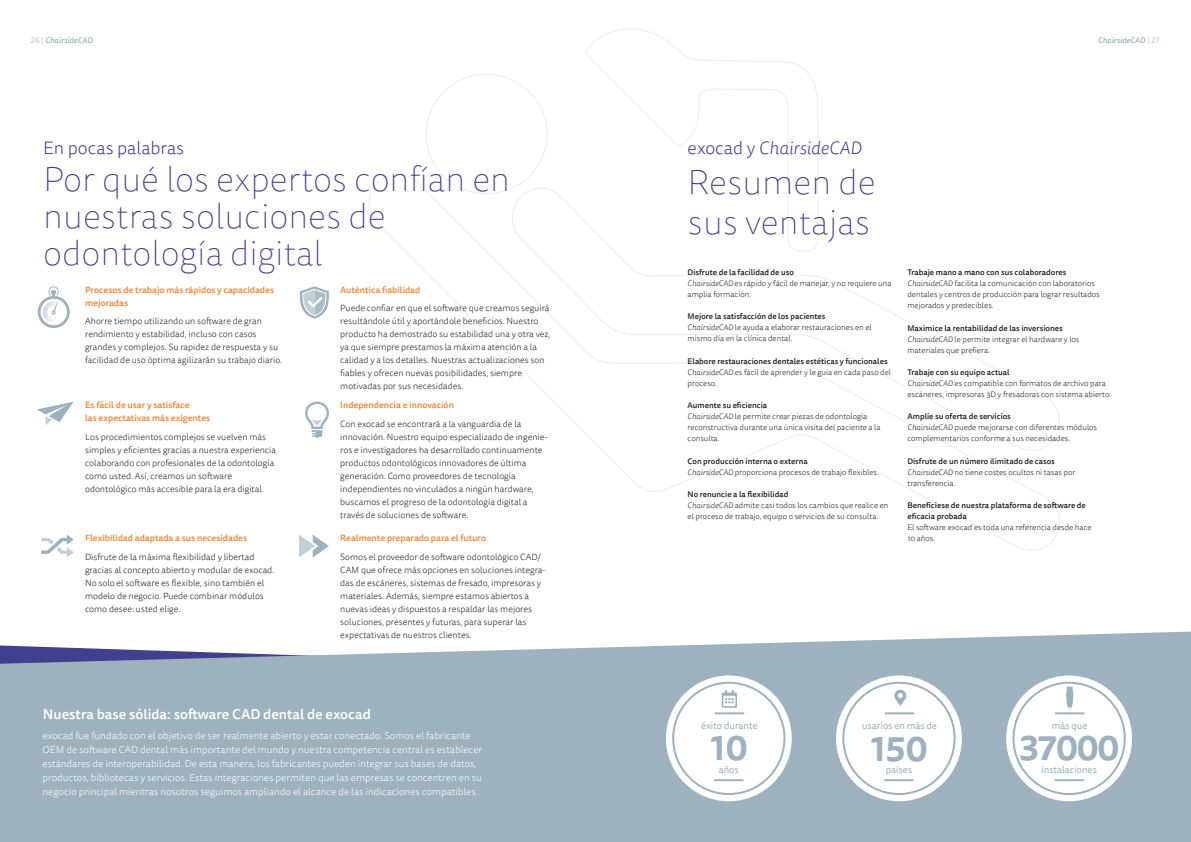
<style>
.page{position:relative;width:1191px;height:842px;background:#fff}
.page>*{position:absolute;margin:0;border:0;box-sizing:border-box;transform-origin:0 0}
.t1{font:100 35px/37px "Tisa Sans Pro";color:#413f8e}
.t2{font:700 34.5px "Tisa Sans Pro";letter-spacing:-.025em;color:#9db2be}
.t3{font:italic 300 18px "Tisa Sans Pro";color:#413f8e}
.t4{font:300 18px "Tisa Sans Pro";color:#413f8e}
.t5{font:500 14px "Tisa Sans Pro";color:#fff}
.t6{font:300 10px/14px "Tisa Sans Pro";color:#fff}
.t7{font:9.9px "Tisa Sans Pro";color:#9db2be}
.t8{font:300 9px/13px "Tisa Sans Pro";color:#231f20}
.t9{font:500 9px/13px "Tisa Sans Pro";color:#f48232}
.t10{font:300 8px/11px "Tisa Sans Pro";color:#231f20}
.t11{font:500 8px/11px "Tisa Sans Pro";color:#231f20}
.t12{font:italic 500 8px "Tisa Sans Pro";color:#9db2be}
.s1{font-weight:300;font-style:normal}
.s2{font-style:normal}
.s3{font-weight:500}
.s4{font-style:italic}
.s5{font-weight:300;font-style:italic}
.s6{font-weight:300}
</style>
<div class="page">
<svg style="left:0;top:632px;width:1191px;height:210px;background:#a3b6c2"></svg>
<svg style="left:510px;top:189px;width:550px;height:266px"></svg>
<svg style="left:583px;top:28px;width:236px;height:224px"></svg>
<svg style="left:426px;top:74px;width:122px;height:121px"></svg>
<svg style="left:663px;top:675px;width:134px;height:126px"></svg>
<svg style="left:1003px;top:675px;width:134px;height:126px"></svg>
<svg style="left:833px;top:675px;width:134px;height:126px"></svg>
<svg style="left:38px;top:286px;width:32px;height:42px"></svg>
<svg style="left:299px;top:286px;width:30px;height:33px"></svg>
<svg style="left:37px;top:402px;width:37px;height:23px"></svg>
<svg style="left:305px;top:402px;width:24px;height:36px"></svg>
<svg style="left:41px;top:535px;width:33px;height:22px"></svg>
<svg style="left:299px;top:535px;width:30px;height:22px"></svg>
<p class="t12" style="left:31px;top:34px;width:63px"><span class="s1">26 |</span> ChairsideCAD</p>
<p class="t12" style="left:1098px;top:34px;width:63px">ChairsideCAD <span class="s1">| 27</span></p>
<h3 class="t4" style="left:43px;top:136px;width:142px">En pocas palabras</h3>
<h1 class="t1" style="left:43px;top:162px;width:468px">Por qué los expertos confían en nuestras soluciones de odontología digital</h1>
<p class="t9" style="left:85px;top:283px;width:191px">Procesos de trabajo más rápidos y capacidades mejoradas</p>
<p class="t8" style="left:85px;top:315px;width:199px">Ahorre tiempo utilizando un software de gran rendimiento y estabilidad, incluso con casos grandes y complejos. Su rapidez de respuesta y su facilidad de uso óptima agilizarán su trabajo diario.</p>
<p class="t9" style="left:85px;top:398px;width:127px">Es fácil de usar y satisface<br>las expectativas más exigentes</p>
<p class="t8" style="left:85px;top:430px;width:193px">Los procedimientos complejos se vuelven más simples y eficientes gracias a nuestra experiencia colaborando con profesionales de la odontología como usted. Así, creamos un software odontológico más accesible para la era digital.</p>
<p class="t9" style="left:85px;top:531px;width:164px">Flexibilidad adaptada a sus necesidades</p>
<p class="t8" style="left:85px;top:550px;width:191px">Disfrute de la máxima flexibilidad y libertad gracias al concepto abierto y modular de exocad.<br>No solo el software es flexible, sino también el modelo de negocio. Puede combinar módulos como desee: usted elige.</p>
<p class="t9" style="left:340px;top:283px;width:82px">Auténtica fiabilidad</p>
<p class="t8" style="left:340px;top:302px;width:212px">Puede confiar en que el software que creamos seguirá resultándole útil y aportándole beneficios. Nuestro producto ha demostrado su estabilidad una y otra vez, ya que siempre prestamos la máxima atención a la calidad y a los detalles. Nuestras actualizaciones son fiables y ofrecen nuevas posibilidades, siempre motivadas por sus necesidades.</p>
<p class="t9" style="left:340px;top:398px;width:115px">Independencia e innovación</p>
<p class="t8" style="left:340px;top:417px;width:209px">Con exocad se encontrará a la vanguardia de la innovación. Nuestro equipo especializado de ingenie&shy;ros e investigadores ha desarrollado continuamente productos odontológicos innovadores de última generación. Como proveedores de tecnología independientes no vinculados a ningún hardware, buscamos el progreso de la odontología digital a través de soluciones de software.</p>
<p class="t9" style="left:340px;top:531px;width:147px">Realmente preparado para el futuro</p>
<p class="t8" style="left:340px;top:550px;width:207px">Somos el proveedor de software odontológico CAD/ CAM que ofrece más opciones en soluciones integra&shy;das de escáneres, sistemas de fresado, impresoras y materiales. Además, siempre estamos abiertos a nuevas ideas y dispuestos a respaldar las mejores soluciones, presentes y futuras, para superar las expectativas de nuestros clientes.</p>
<h3 class="t5" style="left:43px;top:705px;width:329px">Nuestra base sólida: software CAD dental de exocad</h3>
<p class="t6" style="left:43px;top:729px;width:441px">exocad fue fundado con el objetivo de ser realmente abierto y estar conectado. Somos el fabricante OEM de software CAD dental más importante del mundo y nuestra competencia central es establecer estándares de interoperabilidad. De esta manera, los fabricantes pueden integrar sus bases de datos, productos, bibliotecas y servicios. Estas integraciones permiten que las empresas se concentren en su negocio principal mientras nosotros seguimos ampliando el alcance de las indicaciones compatibles.</p>
<h3 class="t3" style="left:687px;top:136px;width:175px"><span class="s2">exocad y</span> ChairsideCAD</h3>
<h1 class="t1" style="left:687px;top:164px;width:189px;line-height:40px">Resumen de sus ventajas</h1>
<p class="t10" style="left:687px;top:267px;width:205px"><span class="s3">Disfrute de la facilidad de uso<br></span><span class="s4">ChairsideCAD</span> es rápido y fácil de manejar, y no requiere una amplia formación.</p>
<p class="t10" style="left:687px;top:311px;width:186px"><span class="s3">Mejore la satisfacción de los pacientes<br></span><span class="s4">ChairsideCAD</span> le ayuda a elaborar restauraciones en el mismo día en la clínica dental.</p>
<p class="t11" style="left:687px;top:356px;width:205px">Elabore restauraciones dentales estéticas y funcionales<br><span class="s5">ChairsideCAD</span> <span class="s6">es fácil de aprender y le guía en cada paso del proceso.</span></p>
<p class="t10" style="left:687px;top:400px;width:194px"><span class="s3">Aumente su eficiencia<br></span><span class="s4">ChairsideCAD</span> le permite crear piezas de odontología reconstructiva durante una única visita del paciente a la consulta.</p>
<p class="t10" style="left:687px;top:455px;width:193px"><span class="s3">Con producción interna o externa<br></span><span class="s4">ChairsideCAD</span> proporciona procesos de trabajo flexibles.</p>
<p class="t10" style="left:687px;top:489px;width:202px"><span class="s3">No renuncie a la flexibilidad<br></span><span class="s4">ChairsideCAD</span> admite casi todos los cambios que realice en el proceso de trabajo, equipo o servicios de su consulta.</p>
<p class="t10" style="left:907px;top:267px;width:194px"><span class="s3">Trabaje mano a mano con sus colaboradores </span><span class="s4">ChairsideCAD</span> facilita la comunicación con laboratorios dentales y centros de producción para lograr resultados mejorados y predecibles.</p>
<p class="t10" style="left:907px;top:322px;width:173px"><span class="s3">Maximice la rentabilidad de las inversiones<br></span><span class="s4">ChairsideCAD</span> le permite integrar el hardware y los materiales que prefiera.</p>
<p class="t10" style="left:907px;top:367px;width:205px"><span class="s3">Trabaje con su equipo actual<br></span><span class="s4">ChairsideCAD</span> es compatible con formatos de archivo para escáneres, impresoras 3D y fresadoras con sistema abierto.</p>
<p class="t10" style="left:907px;top:411px;width:191px"><span class="s3">Amplíe su oferta de servicios<br></span><span class="s4">ChairsideCAD</span> puede mejorarse con diferentes módulos complementarios conforme a sus necesidades.</p>
<p class="t10" style="left:907px;top:455px;width:170px"><span class="s3">Disfrute de un número ilimitado de casos<br></span><span class="s4">ChairsideCAD</span> no tiene costes ocultos ni tasas por transferencia.</p>
<p class="t11" style="left:907px;top:500px;width:180px">Benefíciese de nuestra plataforma de software de eficacia probada</p>
<p class="t10" style="left:907px;top:522px;width:186px">El software exocad es toda una referencia desde hace<br>10 años.</p>
<p class="t7" style="left:701px;top:718px;width:58px">éxito durante</p>
<h2 class="t2" style="left:711px;top:722px;width:39px">10</h2>
<p class="t7" style="left:719px;top:763px;width:21px">años</p>
<p class="t7" style="left:862px;top:718px;width:76px">usarios en más de</p>
<p class="t7" style="left:885px;top:763px;width:28px">países</p>
<h2 class="t2" style="left:871px;top:723px;width:58px">150</h2>
<p class="t7" style="left:1052px;top:718px;width:37px">más que</p>
<h2 class="t2" style="left:1019px;top:722px;width:102px">37000</h2>
<p class="t7" style="left:1041px;top:763px;width:57px">instalaciones</p>
</div>
